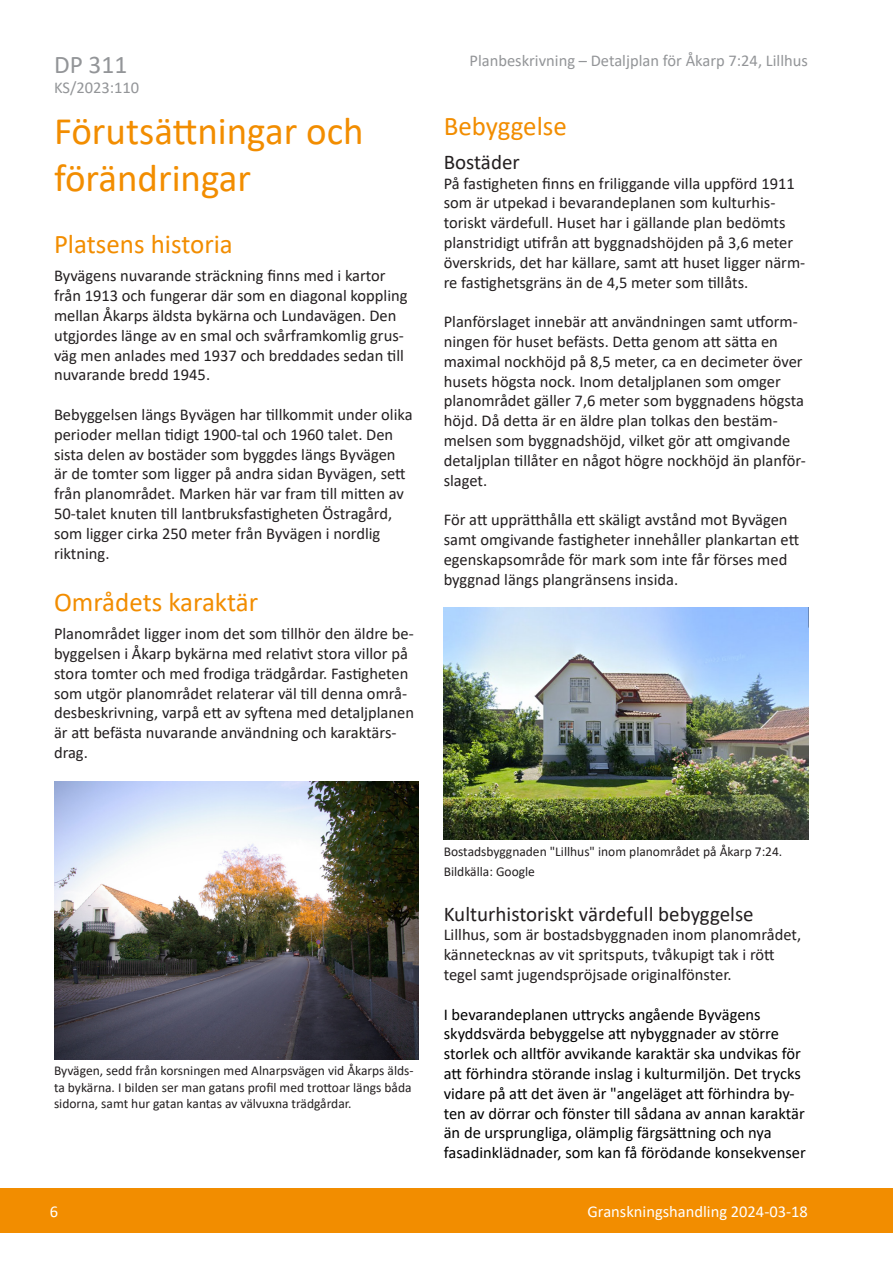
<style>
.page{position:relative;width:893px;height:1263px;background:#fff}
.page>*{position:absolute;margin:0;border:0;box-sizing:border-box;transform-origin:0 0}
.t1{font:39px/46.8px "Calibri";color:#f28d00}
.t2{font:27px "Calibri";color:#f28d00}
.t3{font:25.5px "Calibri";color:#939598}
.t4{font:21px "Calibri";color:#231f20}
.t5{font:16.5px/19.8px "Calibri";color:#231f20}
.t6{font:16.5px/19.8px "Calibri";color:#000}
.t7{font:16.5px "Calibri";color:#939598}
.t8{font:16.5px "Calibri";color:#fff}
.t9{font:13.5px/16.2px "Calibri";color:#231f20}
</style>
<div class="page">
<div style="left:0;top:1188px;width:893px;height:45px;background:#f28d00"></div>
<img style="left:54px;top:781px;width:364px;height:278px">
<img style="left:444px;top:608px;width:364px;height:231px">
<h3 class="t3" style="left:54px;top:47px;width:75px">DP 311</h3>
<p class="t7" style="left:469px;top:49px;width:340px">Planbeskrivning – Detaljplan för Åkarp 7:24, Lillhus</p>
<p class="t7" style="left:54px;top:76px;width:87px">KS/2023:110</p>
<h1 class="t1" style="left:54px;top:107px;width:311px">Förutsättningar och förändringar</h1>
<h2 class="t2" style="left:54px;top:225px;width:180px">Platsens historia</h2>
<p class="t5" style="left:54px;top:266px;width:355px">Byvägens nuvarande sträckning finns med i kartor från 1913 och fungerar där som en diagonal koppling mellan Åkarps äldsta bykärna och Lundavägen. Den utgjordes länge av en smal och svårframkomlig grus&shy;väg men anlades med 1937 och breddades sedan till nuvarande bredd 1945.</p>
<p class="t5" style="left:54px;top:404px;width:360px">Bebyggelsen längs Byvägen har tillkommit under olika perioder mellan tidigt 1900-tal och 1960 talet. Den sista delen av bostäder som byggdes längs Byvägen är de tomter som ligger på andra sidan Byvägen, sett från planområdet. Marken här var fram till mitten av 50-talet knuten till lantbruksfastigheten Östragård, som ligger cirka 250 meter från Byvägen i nordlig riktning.</p>
<h2 class="t2" style="left:54px;top:583px;width:206px">Områdets karaktär</h2>
<p class="t5" style="left:54px;top:623px;width:361px">Planområdet ligger inom det som tillhör den äldre be&shy;byggelsen i Åkarp bykärna med relativt stora villor på stora tomter och med frodiga trädgårdar. Fastigheten som utgör planområdet relaterar väl till denna områ&shy;desbeskrivning, varpå ett av syftena med detaljplanen är att befästa nuvarande användning och karaktärs&shy;drag.</p>
<h2 class="t2" style="left:444px;top:107px;width:125px">Bebyggelse</h2>
<p class="t4" style="left:444px;top:147px;width:78px">Bostäder</p>
<p class="t5" style="left:444px;top:173px;width:363px">På fastigheten finns en friliggande villa uppförd 1911 som är utpekad i bevarandeplanen som kulturhis&shy;toriskt värdefull. Huset har i gällande plan bedömts planstridigt utifrån att byggnadshöjden på 3,6 meter överskrids, det har källare, samt att huset ligger närm&shy;re fastighetsgräns än de 4,5 meter som tillåts.</p>
<p class="t5" style="left:444px;top:311px;width:363px">Planförslaget innebär att användningen samt utform&shy;ningen för huset befästs. Detta genom att sätta en maximal nockhöjd på 8,5 meter, ca en decimeter över husets högsta nock. Inom detaljplanen som omger planområdet gäller 7,6 meter som byggnadens högsta höjd. Då detta är en äldre plan tolkas den bestäm&shy;melsen som byggnadshöjd, vilket gör att omgivande detaljplan tillåter en något högre nockhöjd än planför&shy;slaget.</p>
<p class="t5" style="left:444px;top:509px;width:357px">För att upprätthålla ett skäligt avstånd mot Byvägen samt omgivande fastigheter innehåller plankartan ett egenskapsområde för mark som inte får förses med byggnad längs plangränsens insida.</p>
<p class="t9" style="left:54px;top:1062px;width:361px">Byvägen, sedd från korsningen med Alnarpsvägen vid Åkarps älds&shy;ta bykärna. I bilden ser man gatans profil med trottoar längs båda sidorna, samt hur gatan kantas av välvuxna trädgårdar.</p>
<p class="t8" style="left:50px;top:1200px;width:10px">6</p>
<p class="t9" style="left:444px;top:841px;width:340px;line-height:19.8px">Bostadsbyggnaden "Lillhus" inom planområdet på Åkarp 7:24.<br>Bildkälla: Google</p>
<p class="t4" style="left:444px;top:899px;width:311px">Kulturhistoriskt värdefull bebyggelse</p>
<p class="t5" style="left:444px;top:924px;width:359px">Lillhus, som är bostadsbyggnaden inom planområdet, kännetecknas av vit spritsputs, tvåkupigt tak i rött tegel samt jugendspröjsade originalfönster.</p>
<p class="t6" style="left:444px;top:1004px;width:364px">I bevarandeplanen uttrycks angående Byvägens skyddsvärda bebyggelse att nybyggnader av större storlek och alltför avvikande karaktär ska undvikas för att förhindra störande inslag i kulturmiljön. Det trycks vidare på att det även är "angeläget att förhindra by&shy;ten av dörrar och fönster till sådana av annan karaktär än de ursprungliga, olämplig färgsättning och nya fasadinklädnader, som kan få förödande konsekvenser</p>
<p class="t8" style="left:588px;top:1200px;width:222px">Granskningshandling 2024-03-18</p>
</div>
